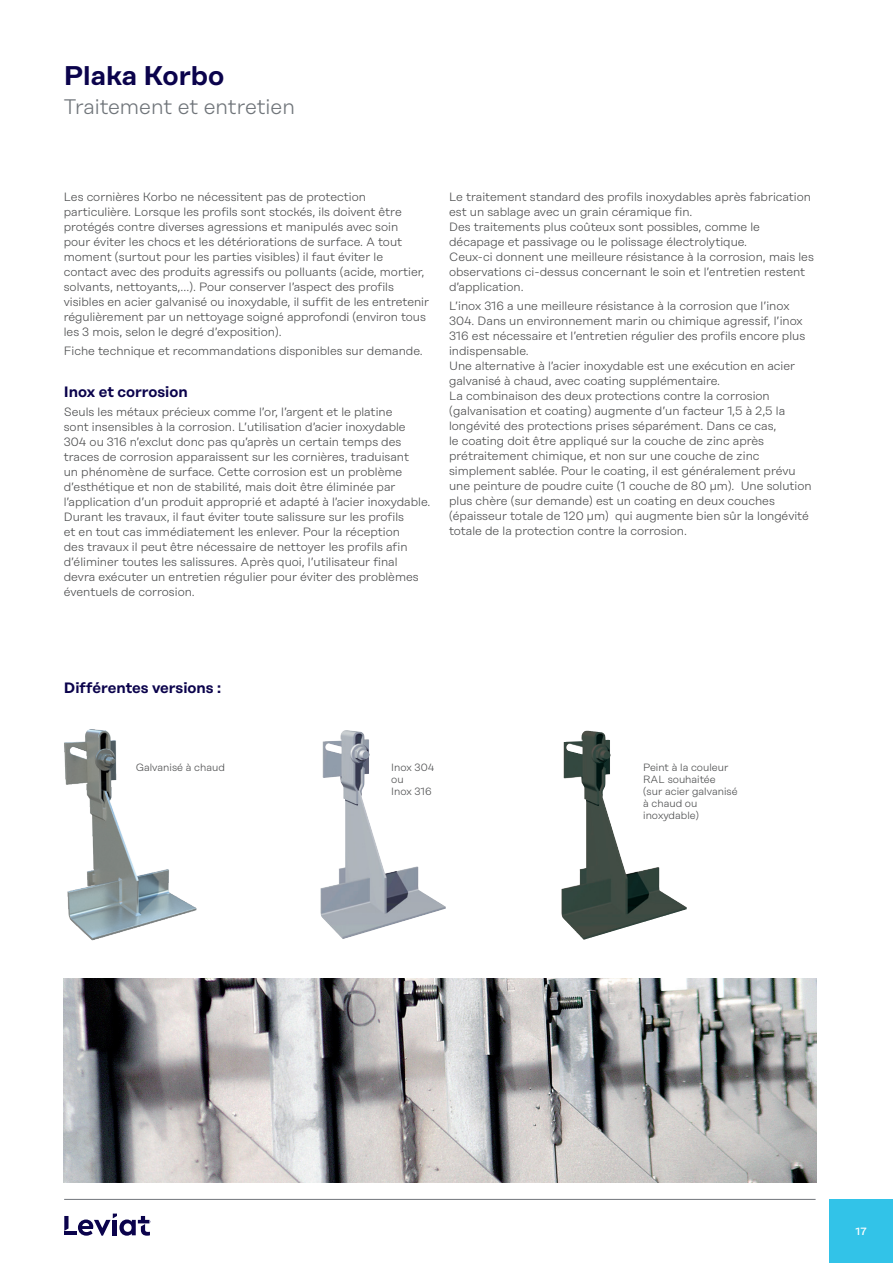
<style>
.page{position:relative;width:893px;height:1263px;background:#fff}
.page>*{position:absolute;margin:0;border:0;box-sizing:border-box;transform-origin:0 0}
.t1{font:600 27px "Rational Display";color:#0b034c}
.t2{font:300 21px "Rational Display";color:#70757a}
.t3{font:600 15px "Rational Display";color:#0b034c}
.t4{font:300 12px/15px "Rational Display";color:#4b4c4d}
.t5{font:300 10.5px/12px "Rational Display";color:#4b4c4d}
.t6{font:500 10.5px "Rational Display";color:#fff}
</style>
<div class="page">
<hr style="left:64px;top:1199px;width:752px;height:1px;background:#70757a">
<div style="left:829px;top:1199px;width:64px;height:64px;background:#32c3e8"></div>
<hr style="left:64px;top:1231px;width:13px;height:4px;background:#0b034c">
<svg style="left:64px;top:1216px;width:5px;height:15px"></svg>
<svg style="left:78px;top:1213px;width:72px;height:23px"></svg>
<img style="left:64px;top:729px;width:133px;height:212px">
<img style="left:561px;top:731px;width:42px;height:209px">
<img style="left:320px;top:730px;width:41px;height:209px">
<img style="left:64px;top:978px;width:752px;height:204px">
<h1 class="t1" style="left:64px;top:60px;width:162px">Plaka Korbo</h1>
<h2 class="t2" style="left:64px;top:95px;width:233px">Traitement et entretien</h2>
<p class="t4" style="left:64px;top:189px;width:367px">Les cornières Korbo ne nécessitent pas de protection particulière. Lorsque les profils sont stockés, ils doivent être protégés contre diverses agressions et manipulés avec soin<br>pour éviter les chocs et les détériorations de surface. A tout moment (surtout pour les parties visibles) il faut éviter le contact avec des produits agressifs ou polluants (acide, mortier, solvants, nettoyants,...). Pour conserver l’aspect des profils visibles en acier galvanisé ou inoxydable, il suffit de les entretenir régulièrement par un nettoyage soigné approfondi (environ tous les 3 mois, selon le degré d’exposition).</p>
<p class="t4" style="left:64px;top:344px;width:360px">Fiche technique et recommandations disponibles sur demande.</p>
<p class="t3" style="left:64px;top:383px;width:125px">Inox et corrosion</p>
<p class="t4" style="left:64px;top:404px;width:368px">Seuls les métaux précieux comme l’or, l’argent et le platine<br>sont insensibles à la corrosion. L’utilisation d’acier inoxydable 304 ou 316 n’exclut donc pas qu’après un certain temps des traces de corrosion apparaissent sur les cornières, traduisant<br>un phénomène de surface. Cette corrosion est un problème d’esthétique et non de stabilité, mais doit être éliminée par l’application d’un produit approprié et adapté à l’acier inoxydable.<br>Durant les travaux, il faut éviter toute salissure sur les profils<br>et en tout cas immédiatement les enlever. Pour la réception<br>des travaux il peut être nécessaire de nettoyer les profils afin d’éliminer toutes les salissures. Après quoi, l’utilisateur final devra exécuter un entretien régulier pour éviter des problèmes éventuels de corrosion.</p>
<p class="t4" style="left:449px;top:189px;width:366px">Le traitement standard des profils inoxydables après fabrication est un sablage avec un grain céramique fin.<br>Des traitements plus coûteux sont possibles, comme le décapage et passivage ou le polissage électrolytique.<br>Ceux-ci donnent une meilleure résistance à la corrosion, mais les observations ci-dessus concernant le soin et l’entretien restent d’application.</p>
<p class="t4" style="left:449px;top:299px;width:364px">L’inox 316 a une meilleure résistance à la corrosion que l’inox 304. Dans un environnement marin ou chimique agressif, l’inox 316 est nécessaire et l’entretien régulier des profils encore plus indispensable.<br>Une alternative à l’acier inoxydable est une exécution en acier galvanisé à chaud, avec coating supplémentaire.<br>La combinaison des deux protections contre la corrosion (galvanisation et coating) augmente d’un facteur 1,5 à 2,5 la longévité des protections prises séparément. Dans ce cas,<br>le coating doit être appliqué sur la couche de zinc après prétraitement chimique, et non sur une couche de zinc simplement sablée. Pour le coating, il est généralement prévu une peinture de poudre cuite (1 couche de 80 μm). Une solution plus chère (sur demande) est un coating en deux couches (épaisseur totale de 120 μm) qui augmente bien sûr la longévité totale de la protection contre la corrosion.</p>
<p class="t3" style="left:64px;top:679px;width:159px">Différentes versions :</p>
<p class="t5" style="left:136px;top:761px;width:91px">Galvanisé à chaud</p>
<p class="t5" style="left:643px;top:761px;width:96px">Peint à la couleur<br>RAL souhaitée (sur acier galvanisé à chaud ou inoxydable)</p>
<p class="t5" style="left:391px;top:761px;width:45px">Inox 304 ou<br>Inox 316</p>
<p class="t6" style="left:856px;top:1225px;width:13px">17</p>
</div>
